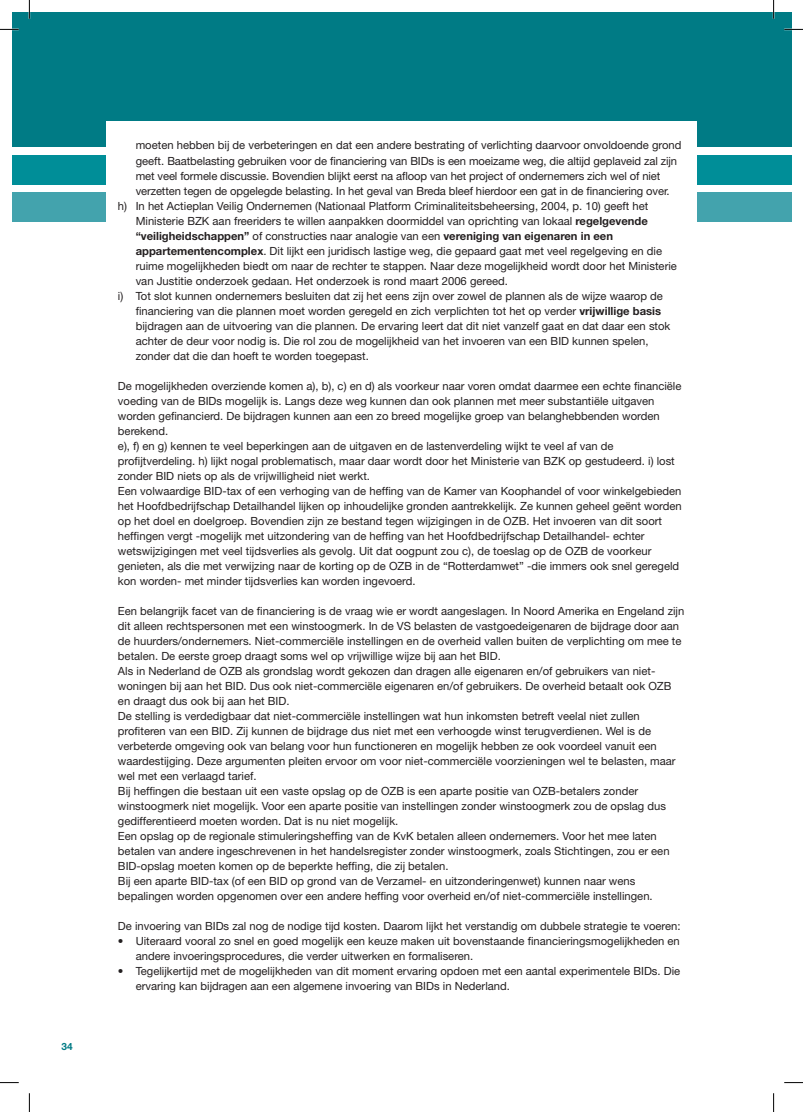
<style>
.page{position:relative;width:803px;height:1112px;background:#fff}
.page>*{position:absolute;margin:0;border:0;box-sizing:border-box;transform-origin:0 0}
.t1{font:11.25px/15px "Helvetica Neue LT";color:#231f20}
.t2{font:700 11.25px "Helvetica Neue LT";color:#231f20}
.t3{font:700 10px "Helvetica Neue LT";color:#007b85}
.s1{font-weight:700}
.s2{font-weight:400}
</style>
<div class="page">
<div style="left:12px;top:12px;width:761px;height:134px;background:#007b85"></div>
<div style="left:12px;top:155px;width:761px;height:29px;background:#008e98"></div>
<div style="left:12px;top:192px;width:761px;height:30px;background:#43a3ad"></div>
<div style="left:106px;top:122px;width:591px;height:853px;background:#fff"></div>
<div style="left:773px;top:12px;width:18px;height:134px;background:#007b85"></div>
<div style="left:773px;top:155px;width:18px;height:29px;background:#008e98"></div>
<div style="left:773px;top:192px;width:18px;height:30px;background:#43a3ad"></div>
<svg style="left:0;top:29px;width:19px;height:1px"></svg>
<svg style="left:784px;top:29px;width:19px;height:1px"></svg>
<svg style="left:0;top:1082px;width:19px;height:1px"></svg>
<svg style="left:784px;top:1082px;width:19px;height:1px"></svg>
<svg style="left:29px;top:0;width:1px;height:19px"></svg>
<svg style="left:29px;top:1093px;width:1px;height:18px"></svg>
<svg style="left:773px;top:0;width:1px;height:19px"></svg>
<svg style="left:773px;top:1093px;width:1px;height:18px"></svg>
<p class="t3" style="left:62px;top:1040px;width:13px">34</p>
<p class="t1" style="left:136px;top:138px;width:547px">moeten hebben bij de verbeteringen en dat een andere bestrating of verlichting daarvoor onvoldoende grond</p>
<p class="t1" style="left:136px;top:153px;width:543px">geeft. Baatbelasting gebruiken voor de financiering van BIDs is een moeizame weg, die altijd geplaveid zal zijn</p>
<p class="t1" style="left:136px;top:168px;width:526px">met veel formele discussie. Bovendien blijkt eerst na afloop van het project of ondernemers zich wel of niet</p>
<p class="t1" style="left:136px;top:183px;width:535px">verzetten tegen de opgelegde belasting. In het geval van Breda bleef hierdoor een gat in de financiering over.</p>
<p class="t1" style="left:118px;top:198px;width:532px">h) In het Actieplan Veilig Ondernemen (Nationaal Platform Criminaliteitsbeheersing, 2004, p. 10) geeft het</p>
<p class="t1" style="left:136px;top:213px;width:514px">Ministerie BZK aan freeriders te willen aanpakken doormiddel van oprichting van lokaal <span class="s1">regelgevende</span></p>
<p class="t2" style="left:136px;top:228px;width:479px">“veiligheidschappen” <span class="s2">of constructies naar analogie van een</span> vereniging van eigenaren in een</p>
<p class="t1" style="left:136px;top:243px;width:528px"><span class="s1">appartementencomplex</span>. Dit lijkt een juridisch lastige weg, die gepaard gaat met veel regelgeving en die</p>
<p class="t1" style="left:136px;top:258px;width:543px">ruime mogelijkheden biedt om naar de rechter te stappen. Naar deze mogelijkheid wordt door het Ministerie</p>
<p class="t1" style="left:136px;top:273px;width:374px">van Justitie onderzoek gedaan. Het onderzoek is rond maart 2006 gereed.</p>
<p class="t1" style="left:118px;top:288px;width:546px">i) Tot slot kunnen ondernemers besluiten dat zij het eens zijn over zowel de plannen als de wijze waarop de</p>
<p class="t1" style="left:136px;top:303px;width:527px">financiering van die plannen moet worden geregeld en zich verplichten tot het op verder <span class="s1">vrijwillige basis</span></p>
<p class="t1" style="left:136px;top:318px;width:536px">bijdragen aan de uitvoering van die plannen. De ervaring leert dat dit niet vanzelf gaat en dat daar een stok</p>
<p class="t1" style="left:136px;top:333px;width:514px">achter de deur voor nodig is. Die rol zou de mogelijkheid van het invoeren van een BID kunnen spelen,</p>
<p class="t1" style="left:136px;top:348px;width:235px">zonder dat die dan hoeft te worden toegepast.</p>
<p class="t1" style="left:118px;top:378px;width:565px">De mogelijkheden overziende komen a), b), c) en d) als voorkeur naar voren omdat daarmee een echte financiële voeding van de BIDs mogelijk is. Langs deze weg kunnen dan ook plannen met meer substantiële uitgaven worden gefinancierd. De bijdragen kunnen aan een zo breed mogelijke groep van belanghebbenden worden berekend.<br>e), f) en g) kennen te veel beperkingen aan de uitgaven en de lastenverdeling wijkt te veel af van de profijtverdeling. h) lijkt nogal problematisch, maar daar wordt door het Ministerie van BZK op gestudeerd. i) lost zonder BID niets op als de vrijwilligheid niet werkt.<br>Een volwaardige BID-tax of een verhoging van de heffing van de Kamer van Koophandel of voor winkelgebieden het Hoofdbedrijfschap Detailhandel lijken op inhoudelijke gronden aantrekkelijk. Ze kunnen geheel geënt worden op het doel en doelgroep. Bovendien zijn ze bestand tegen wijzigingen in de OZB. Het invoeren van dit soort heffingen vergt -mogelijk met uitzondering van de heffing van het Hoofdbedrijfschap Detailhandel- echter wetswijzigingen met veel tijdsverlies als gevolg. Uit dat oogpunt zou c), de toeslag op de OZB de voorkeur genieten, als die met verwijzing naar de korting op de OZB in de “Rotterdamwet” -die immers ook snel geregeld kon worden- met minder tijdsverlies kan worden ingevoerd.</p>
<p class="t1" style="left:118px;top:603px;width:568px">Een belangrijk facet van de financiering is de vraag wie er wordt aangeslagen. In Noord Amerika en Engeland zijn dit alleen rechtspersonen met een winstoogmerk. In de VS belasten de vastgoedeigenaren de bijdrage door aan de huurders/ondernemers. Niet-commerciële instellingen en de overheid vallen buiten de verplichting om mee te betalen. De eerste groep draagt soms wel op vrijwillige wijze bij aan het BID.<br>Als in Nederland de OZB als grondslag wordt gekozen dan dragen alle eigenaren en/of gebruikers van niet&shy;woningen bij aan het BID. Dus ook niet-commerciële eigenaren en/of gebruikers. De overheid betaalt ook OZB en draagt dus ook bij aan het BID.<br>De stelling is verdedigbaar dat niet-commerciële instellingen wat hun inkomsten betreft veelal niet zullen profiteren van een BID. Zij kunnen de bijdrage dus niet met een verhoogde winst terugverdienen. Wel is de verbeterde omgeving ook van belang voor hun functioneren en mogelijk hebben ze ook voordeel vanuit een waardestijging. Deze argumenten pleiten ervoor om voor niet-commerciële voorzieningen wel te belasten, maar wel met een verlaagd tarief.<br>Bij heffingen die bestaan uit een vaste opslag op de OZB is een aparte positie van OZB-betalers zonder winstoogmerk niet mogelijk. Voor een aparte positie van instellingen zonder winstoogmerk zou de opslag dus gedifferentieerd moeten worden. Dat is nu niet mogelijk.<br>Een opslag op de regionale stimuleringsheffing van de KvK betalen alleen ondernemers. Voor het mee laten betalen van andere ingeschrevenen in het handelsregister zonder winstoogmerk, zoals Stichtingen, zou er een BID-opslag moeten komen op de beperkte heffing, die zij betalen.<br>Bij een aparte BID-tax (of een BID op grond van de Verzamel- en uitzonderingenwet) kunnen naar wens bepalingen worden opgenomen over een andere heffing voor overheid en/of niet-commerciële instellingen.</p>
<p class="t1" style="left:118px;top:918px;width:564px">De invoering van BIDs zal nog de nodige tijd kosten. Daarom lijkt het verstandig om dubbele strategie te voeren:</p>
<p class="t1" style="left:136px;top:933px;width:546px;text-indent:-18px">• Uiteraard vooral zo snel en goed mogelijk een keuze maken uit bovenstaande financieringsmogelijkheden en andere invoeringsprocedures, die verder uitwerken en formaliseren.</p>
<p class="t1" style="left:136px;top:963px;width:546px;text-indent:-18px">• Tegelijkertijd met de mogelijkheden van dit moment ervaring opdoen met een aantal experimentele BIDs. Die ervaring kan bijdragen aan een algemene invoering van BIDs in Nederland.</p>
</div>
